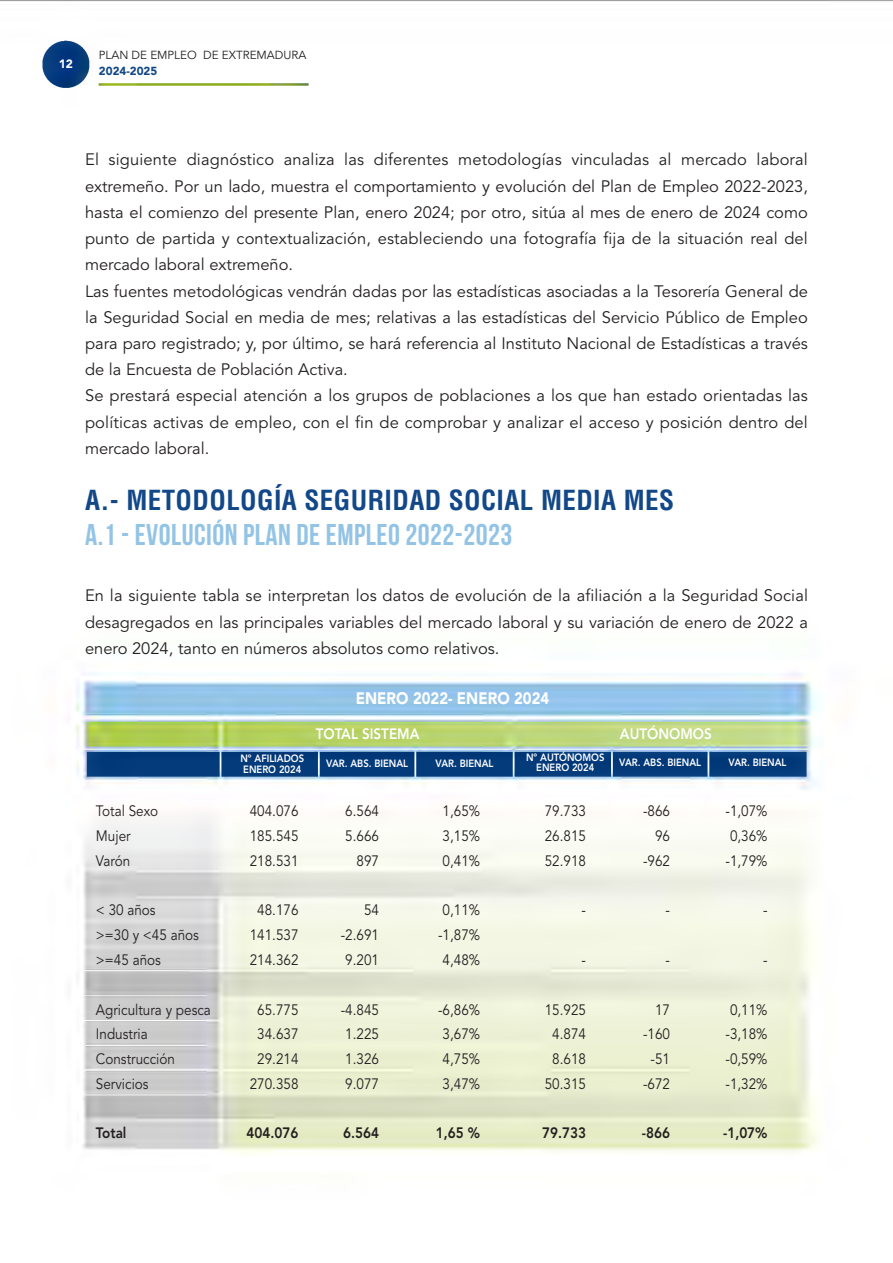
<style>
.page{position:relative;width:893px;height:1263px;background:#fff}
.page>*{position:absolute;margin:0;border:0;box-sizing:border-box;transform-origin:0 0}
.t1{font:700 30px "Bebas Neue";letter-spacing:.015em;color:#93c4e6}
.t2{font:700 condensed 27px "Helvetica";letter-spacing:.015em;color:#124888}
.t3{font:16.5px/26.2px "Avenir";color:#231f20}
.t4{font:900 16.5px "Avenir";color:#fff;scale:.9 1}
.t5{font:15px "Avenir";color:#231f20;scale:.9 1}
.t6{font:800 15px "Avenir";color:#231f20;scale:.9 1}
.t7{font:800 15px "Avenir";color:#fff;scale:.9 1}
.t8{font:900 12px "Avenir";color:#fff}
.t9{font:11.7px "Avenir";color:#231f20}
.t10{font:900 11.7px "Avenir";color:#124888}
.t11{font:800 10.5px/10.5px "Avenir";color:#fff;scale:.9 1}
</style>
<div class="page">
<img style="left:0;top:0;width:893px;height:1154px">
<p class="t8" style="left:59px;top:59px;width:16px">12</p>
<p class="t9" style="left:99px;top:51px;width:209px">PLAN DE EMPLEO DE EXTREMADURA</p>
<p class="t10" style="left:99px;top:66px;width:60px">2024-2025</p>
<p class="t3" style="left:85px;top:148px;width:724px">El siguiente diagnóstico analiza las diferentes metodologías vinculadas al mercado laboral extremeño. Por un lado, muestra el comportamiento y evolución del Plan de Empleo 2022-2023, hasta el comienzo del presente Plan, enero 2024; por otro, sitúa al mes de enero de 2024 como punto de partida y contextualización, estableciendo una fotografía fija de la situación real del mercado laboral extremeño.<br>Las fuentes metodológicas vendrán dadas por las estadísticas asociadas a la Tesorería General de la Seguridad Social en media de mes; relativas a las estadísticas del Servicio Público de Empleo para paro registrado; y, por último, se hará referencia al Instituto Nacional de Estadísticas a través de la Encuesta de Población Activa.<br>Se prestará especial atención a los grupos de poblaciones a los que han estado orientadas las políticas activas de empleo, con el fin de comprobar y analizar el acceso y posición dentro del mercado laboral.</p>
<h2 class="t2" style="left:85px;top:490px;width:590px">A.- METODOLOGÍA SEGURIDAD SOCIAL MEDIA MES</h2>
<h1 class="t1" style="left:85px;top:517px;width:429px">a.1 - EVOLUCIÓN PLAN DE EMPLEO 2022-2023</h1>
<p class="t3" style="left:85px;top:584px;width:724px;text-align:justify">En la siguiente tabla se interpretan los datos de evolución de la afiliación a la Seguridad Social desagregados en las principales variables del mercado laboral y su variación de enero de 2022 a enero 2024, tanto en números absolutos como relativos.</p>
<p class="t4" style="left:356px;top:691px;width:216px">ENERO 2022- ENERO 2024</p>
<p class="t7" style="left:316px;top:727px;width:117px">TOTAL SISTEMA</p>
<p class="t7" style="left:620px;top:727px;width:104px">AUTÓNOMOS</p>
<p class="t11" style="left:240px;top:754px;width:72px">Nº AFILIADOS<br>ENERO 2024</p>
<p class="t11" style="left:326px;top:759px;width:92px">VAR. ABS. BIENAL</p>
<p class="t11" style="left:436px;top:759px;width:66px">VAR. BIENAL</p>
<p class="t11" style="left:526px;top:753px;width:89px;text-align:center">Nº AUTÓNOMOS<br>ENERO 2024</p>
<p class="t11" style="left:619px;top:758px;width:92px">VAR. ABS. BIENAL</p>
<p class="t11" style="left:729px;top:758px;width:66px">VAR. BIENAL</p>
<p class="t5" style="left:96px;top:805px;width:71px">Total Sexo</p>
<p class="t5" style="left:250px;top:805px;width:56px">404.076</p>
<p class="t5" style="left:345px;top:805px;width:39px">6.564</p>
<p class="t5" style="left:443px;top:805px;width:43px">1,65%</p>
<p class="t5" style="left:545px;top:805px;width:47px">79.733</p>
<p class="t5" style="left:643px;top:805px;width:32px">-866</p>
<p class="t5" style="left:725px;top:805px;width:48px">-1,07%</p>
<p class="t5" style="left:96px;top:830px;width:40px">Mujer</p>
<p class="t5" style="left:250px;top:830px;width:56px">185.545</p>
<p class="t5" style="left:345px;top:830px;width:39px">5.666</p>
<p class="t5" style="left:443px;top:830px;width:43px">3,15%</p>
<p class="t5" style="left:545px;top:830px;width:47px">26.815</p>
<p class="t5" style="left:655px;top:830px;width:18px">96</p>
<p class="t5" style="left:730px;top:830px;width:43px">0,36%</p>
<p class="t5" style="left:96px;top:855px;width:40px">Varón</p>
<p class="t5" style="left:250px;top:855px;width:56px">218.531</p>
<p class="t5" style="left:357px;top:855px;width:27px">897</p>
<p class="t5" style="left:443px;top:855px;width:43px">0,41%</p>
<p class="t5" style="left:545px;top:855px;width:47px">52.918</p>
<p class="t5" style="left:643px;top:855px;width:32px">-962</p>
<p class="t5" style="left:725px;top:855px;width:48px">-1,79%</p>
<p class="t5" style="left:96px;top:904px;width:68px">&lt; 30 años</p>
<p class="t5" style="left:257px;top:904px;width:47px">48.176</p>
<p class="t5" style="left:364px;top:904px;width:18px">54</p>
<p class="t5" style="left:443px;top:904px;width:43px">0,11%</p>
<p class="t5" style="left:582px;top:904px;width:6px">-</p>
<p class="t5" style="left:666px;top:904px;width:6px">-</p>
<p class="t5" style="left:763px;top:904px;width:6px">-</p>
<p class="t5" style="left:96px;top:929px;width:116px">&gt;=30 y &lt;45 años</p>
<p class="t5" style="left:250px;top:929px;width:56px">141.537</p>
<p class="t5" style="left:341px;top:929px;width:44px">-2.691</p>
<p class="t5" style="left:438px;top:929px;width:48px">-1,87%</p>
<p class="t5" style="left:96px;top:954px;width:74px">&gt;=45 años</p>
<p class="t5" style="left:250px;top:954px;width:56px">214.362</p>
<p class="t5" style="left:345px;top:954px;width:39px">9.201</p>
<p class="t5" style="left:443px;top:954px;width:43px">4,48%</p>
<p class="t5" style="left:582px;top:954px;width:6px">-</p>
<p class="t5" style="left:666px;top:954px;width:6px">-</p>
<p class="t5" style="left:763px;top:954px;width:6px">-</p>
<p class="t5" style="left:96px;top:1003px;width:129px">Agricultura y pesca</p>
<p class="t5" style="left:257px;top:1003px;width:47px">65.775</p>
<p class="t5" style="left:341px;top:1003px;width:44px">-4.845</p>
<p class="t5" style="left:438px;top:1003px;width:48px">-6,86%</p>
<p class="t5" style="left:545px;top:1003px;width:47px">15.925</p>
<p class="t5" style="left:655px;top:1003px;width:18px">17</p>
<p class="t5" style="left:730px;top:1003px;width:43px">0,11%</p>
<p class="t5" style="left:96px;top:1028px;width:59px">Industria</p>
<p class="t5" style="left:257px;top:1028px;width:47px">34.637</p>
<p class="t5" style="left:345px;top:1028px;width:39px">1.225</p>
<p class="t5" style="left:443px;top:1028px;width:43px">3,67%</p>
<p class="t5" style="left:552px;top:1028px;width:39px">4.874</p>
<p class="t5" style="left:643px;top:1028px;width:32px">-160</p>
<p class="t5" style="left:725px;top:1028px;width:48px">-3,18%</p>
<p class="t5" style="left:96px;top:1053px;width:89px">Construcción</p>
<p class="t5" style="left:257px;top:1053px;width:47px">29.214</p>
<p class="t5" style="left:345px;top:1053px;width:39px">1.326</p>
<p class="t5" style="left:443px;top:1053px;width:43px">4,75%</p>
<p class="t5" style="left:552px;top:1053px;width:39px">8.618</p>
<p class="t5" style="left:651px;top:1053px;width:23px">-51</p>
<p class="t5" style="left:725px;top:1053px;width:48px">-0,59%</p>
<p class="t5" style="left:96px;top:1077px;width:60px">Servicios</p>
<p class="t5" style="left:250px;top:1077px;width:56px">270.358</p>
<p class="t5" style="left:345px;top:1077px;width:39px">9.077</p>
<p class="t5" style="left:443px;top:1077px;width:43px">3,47%</p>
<p class="t5" style="left:545px;top:1077px;width:47px">50.315</p>
<p class="t5" style="left:643px;top:1077px;width:32px">-672</p>
<p class="t5" style="left:725px;top:1077px;width:48px">-1,32%</p>
<p class="t6" style="left:96px;top:1127px;width:35px">Total</p>
<p class="t6" style="left:247px;top:1127px;width:59px">404.076</p>
<p class="t6" style="left:343px;top:1127px;width:41px">6.564</p>
<p class="t6" style="left:436px;top:1127px;width:51px">1,65 %</p>
<p class="t6" style="left:542px;top:1127px;width:50px">79.733</p>
<p class="t6" style="left:642px;top:1127px;width:33px">-866</p>
<p class="t6" style="left:723px;top:1127px;width:51px">-1,07%</p>
</div>
